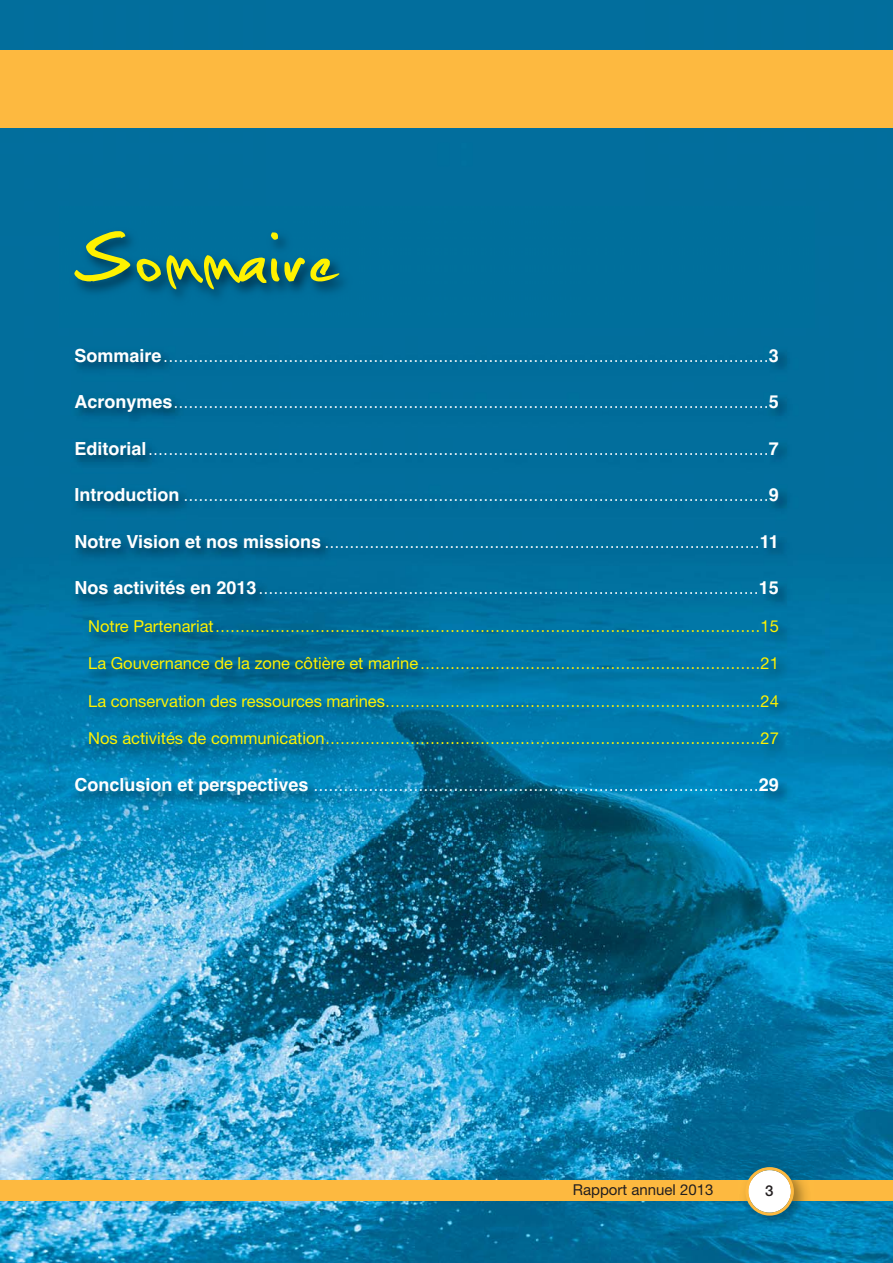
<style>
.page{position:relative;width:893px;height:1263px;background:#fff}
.page>*{position:absolute;margin:0;border:0;box-sizing:border-box;transform-origin:0 0}
.t1{font:94.5px "Christopherhand";letter-spacing:.05em;color:#fff200}
.t2{font:300 18px "Helvetica Neue";color:#fff}
.t3{font:300 18px/37.5px "Helvetica Neue";color:#fff200;text-align:justify}
.t4{font:15px "Helvetica Neue";color:#231f20}
.t5{font:500 15px "Helvetica Neue";color:#231f20}
.s1{font-family:"Helvetica";font-weight:700}
.s2{font-family:"Helvetica";font-weight:700;color:#fff}
.s3{color:#fff}
.s4{font-weight:400;font-size:16.5px}
</style>
<div class="page">
<img style="left:0;top:0;width:893px;height:1263px">
<div style="left:0;top:55px;width:893px;height:73px;background:#fdb940"></div>
<div style="left:0;top:51px;width:893px;height:72px;background:#fdb940"></div>
<div style="left:0;top:1180px;width:893px;height:20px;background:#fdb940"></div>
<img style="left:738px;top:1160px;width:75px;height:75px">
<svg style="left:745px;top:1167px;width:49px;height:48px"></svg>
<img style="left:49px;top:336px;width:776px;height:504px">
<img style="left:60px;top:206px;width:754px;height:122px">
<h1 class="t1" style="left:74px;top:194px;width:262px">Sommaire</h1>
<p class="t2" style="left:74px;top:349px;width:706px"><span class="s1">Sommaire</span>.........................................................................................................................<span class="s1">3</span></p>
<p class="t2" style="left:74px;top:395px;width:706px"><span class="s1">Acronymes</span>.......................................................................................................................<span class="s1">5</span></p>
<p class="t2" style="left:74px;top:442px;width:706px"><span class="s1">Editorial</span>............................................................................................................................<span class="s1">7</span></p>
<p class="t2" style="left:74px;top:488px;width:706px"><span class="s1">Introduction</span> .....................................................................................................................<span class="s1">9</span></p>
<p class="t2" style="left:74px;top:535px;width:706px"><span class="s1">Notre Vision et nos missions</span> .......................................................................................<span class="s1">11</span></p>
<p class="t3" style="left:88px;top:571px;width:692px;text-indent:-14px"><span class="s2">Nos activités en 2013</span><span class="s3">....................................................................................................</span><span class="s2">15<br></span><span class="s4">Notre Partenariat</span>.............................................................................................................<span class="s4">15<br>La Gouvernance de la zone côtière et marine</span>....................................................................<span class="s4">21<br>La conservation des ressources marines</span>...........................................................................<span class="s4">24<br>Nos activités de communication</span>.......................................................................................<span class="s4">27</span></p>
<p class="t2" style="left:74px;top:778px;width:706px"><span class="s1">Conclusion et perspectives</span> .........................................................................................<span class="s1">29</span></p>
<p class="t4" style="left:573px;top:1185px;width:142px">Rapport annuel 2013</p>
<p class="t5" style="left:765px;top:1185px;width:10px">3</p>
</div>
